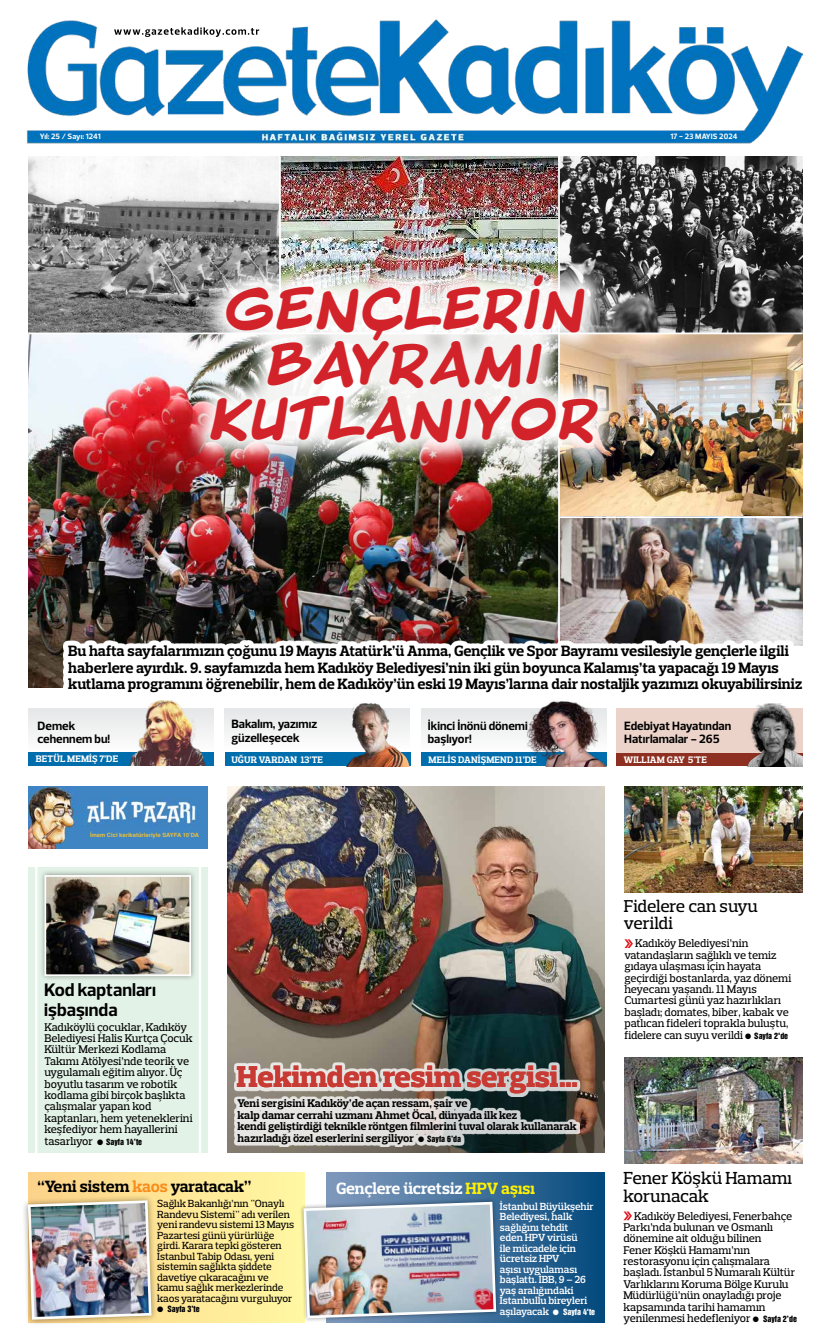
<style>
.page{position:relative;width:831px;height:1342px;background:#fff}
.page>*{position:absolute;margin:0;border:0;box-sizing:border-box;transform-origin:0 0}
.t1{font:700 43.66px/55.1px "Blambot Pro BB";color:#d2232a;text-align:center}
.t2{font:700 35.18px "Blambot Pro BB";color:#d2232a}
.t3{font:800 30.54px "Prelo Slab";color:#c83b34}
.t4{font:700 27.74px "Blambot Pro BB";color:#d2232a}
.t5{font:700 18.38px/19.2px "Prelo";color:#000}
.t6{font:500 17.76px/17.5px "Prelo Slab";letter-spacing:-.01em;color:#000}
.t7{font:500 17.5px/17.5px "Prelo Slab";letter-spacing:-.01em;color:#000}
.t8{font:700 16.62px "Prelo Slab";letter-spacing:-.01em;color:#000}
.t9{font:700 16.62px "Prelo Slab";color:#fff}
.t10{font:700 15.22px/16.1px "Prelo Slab";color:#000}
.t11{font:700 12.25px/13.1px "Prelo";color:#000}
.t12{font:500 11.38px/11.5px "Prelo Slab";color:#000}
.t13{font:700 11.38px/11.4px "Prelo Slab";color:#000}
.t14{font:500 10.5px/10.5px "Prelo Slab";color:#000}
.t15{font:600 10.5px/10.5px "Prelo Slab";color:#fff}
.t16{font:700 9.62px "Prelo Slab";letter-spacing:.015em;color:#fff}
.t17{font:700 7.88px "Prelo";letter-spacing:.01em;color:#fff}
.t18{font:7.88px "Helvetica Inserat";color:#000}
.t19{font:700 5.86px "Helvetica";color:#e8bf3f}
.s1{font-family:"Helvetica Inserat";font-weight:400;font-size:7.88px}
.s2{color:#f78e1e}
.s3{color:#fff200}
</style>
<div class="page">
<img style="left:27px;top:19px;width:775px;height:125px">
<svg style="left:114px;top:27px;width:145px;height:10px"></svg>
<img style="left:624px;top:786px;width:178px;height:106px">
<img style="left:624px;top:1058px;width:178px;height:106px">
<svg style="left:623px;top:1211px;width:9px;height:9px"></svg>
<svg style="left:624px;top:939px;width:9px;height:9px"></svg>
<div style="left:29px;top:1173px;width:275px;height:149px;background:linear-gradient(to right,#fdd288,#fff8a3)"></div>
<div style="left:326px;top:1173px;width:278px;height:149px;background:linear-gradient(to right,#859cbe,#074c7f)"></div>
<div style="left:299px;top:1197px;width:201px;height:126px;background:#000;opacity:.4"></div>
<img style="left:302px;top:1200px;width:196px;height:120px">
<div style="left:22px;top:1194px;width:136px;height:132px;background:#000;opacity:.4"></div>
<img style="left:27px;top:1199px;width:126px;height:122px">
<div style="left:29px;top:867px;width:179px;height:286px;background:#e3f2e7"></div>
<hr style="left:35px;top:863px;width:2px;height:292px;background:#fff">
<hr style="left:199px;top:863px;width:2px;height:292px;background:#fff">
<div style="left:39px;top:869px;width:158px;height:113px;background:#000;opacity:.4"></div>
<img style="left:47px;top:878px;width:141px;height:95px">
<div style="left:44px;top:875px;width:147px;height:101px;border:2px solid #fff"></div>
<img style="left:29px;top:786px;width:179px;height:62px">
<div style="left:617px;top:752px;width:186px;height:14px;background:#8d3022"></div>
<div style="left:28px;top:752px;width:186px;height:14px;background:#006dad"></div>
<div style="left:421px;top:752px;width:185px;height:14px;background:#006dad"></div>
<div style="left:225px;top:752px;width:185px;height:14px;background:#006dad"></div>
<div style="left:617px;top:708px;width:186px;height:44px;background:#ebd3c9"></div>
<img style="left:742px;top:704px;width:61px;height:62px">
<div style="left:28px;top:708px;width:186px;height:44px;background:#f1f2f2"></div>
<img style="left:125px;top:700px;width:81px;height:66px">
<div style="left:421px;top:708px;width:185px;height:44px;background:#f1f2f2"></div>
<img style="left:516px;top:701px;width:90px;height:65px">
<div style="left:225px;top:708px;width:185px;height:41px;background:#f1f2f2"></div>
<img style="left:322px;top:703px;width:88px;height:63px">
<img style="left:227px;top:786px;width:377px;height:367px">
<div style="left:235px;top:1096px;width:345px;height:51px;background:#fff;opacity:.8"></div>
<div style="left:234px;top:1063px;width:346px;height:34px;background:#fff;opacity:.8"></div>
<img style="left:28px;top:156px;width:530px;height:532px">
<img style="left:560px;top:156px;width:243px;height:177px">
<img style="left:560px;top:334px;width:243px;height:306px">
<hr style="left:28px;top:332px;width:774px;height:2px;background:#fff">
<hr style="left:559px;top:516px;width:244px;height:2px;background:#fff">
<hr style="left:279px;top:156px;width:2px;height:178px;background:#fff">
<div style="left:185px;top:260px;width:438px;height:208px;background:#fff;opacity:.95"></div>
<div style="left:63px;top:640px;width:744px;height:57px;background:#fff"></div>
<p class="t17" style="left:40px;top:132px;width:63px">Yıl: 25 / Sayı: 1241</p>
<p class="t17" style="left:670px;top:132px;width:68px">17 - 23 MAYIS 2024</p>
<h2 class="t2" style="left:530px;top:248px;width:19px">.</h2>
<h1 class="t1" style="left:212px;top:282px;width:388px">GENCLERIN<br>BAYRAMI<br>KUTLANIYOR</h1>
<h3 class="t4" style="left:371px;top:305px;width:18px">,</h3>
<p class="t10" style="left:68px;top:643px;width:735px">Bu hafta sayfalarımızın çoğunu 19 Mayıs Atatürk’ü Anma, Gençlik ve Spor Bayramı vesilesiyle gençlerle ilgili haberlere ayırdık. 9. sayfamızda hem Kadıköy Belediyesi’nin iki gün boyunca Kalamış’ta yapacağı 19 Mayıs kutlama programını öğrenebilir, hem de Kadıköy’ün eski 19 Mayıs’larına dair nostaljik yazımızı okuyabilirsiniz</p>
<p class="t11" style="left:38px;top:719px;width:74px">Demek cehennem bu!</p>
<p class="t11" style="left:428px;top:719px;width:101px">İkinci İnönü dönemi başlıyor!</p>
<p class="t11" style="left:231px;top:718px;width:87px">Bakalım, yazımız güzelleşecek</p>
<p class="t16" style="left:36px;top:753px;width:84px">BETÜL MEMİŞ 7’DE</p>
<p class="t16" style="left:232px;top:754px;width:93px">UĞUR VARDAN 13’TE</p>
<p class="t16" style="left:429px;top:753px;width:110px">MELİS DANİŞMEND 11’DE</p>
<p class="t19" style="left:90px;top:831px;width:111px">İmam Cici karikatürleriyle SAYFA 10’DA</p>
<h3 class="t5" style="left:44px;top:981px;width:113px">Kod kaptanları işbaşında</h3>
<p class="t12" style="left:44px;top:1021px;width:150px">Kadıköylü çocuklar, Kadıköy<br>Belediyesi Halis Kurtça Çocuk<br>Kültür Merkezi Kodlama<br>Takımı Atölyesi’nde teorik ve uygulamalı eğitim alıyor. Üç boyutlu tasarım ve robotik kodlama gibi birçok başlıkta çalışmalar yapan kod kaptanları, hem yeteneklerini keşfediyor hem hayallerini tasarlıyor ● <span class="s1">Sayfa 14’te</span></p>
<h3 class="t3" style="left:237px;top:1058px;width:343px">Hekimden resim sergisi…</h3>
<p class="t13" style="left:238px;top:1098px;width:340px">Yeni sergisini Kadıköy’de açan ressam, şair ve<br>kalp damar cerrahi uzmanı Ahmet Öcal, dünyada ilk kez<br>kendi geliştirdiği teknikle röntgen filmlerini tuval olarak kullanarak hazırladığı özel eserlerini sergiliyor ● <span class="s1">Sayfa 6’da</span></p>
<h3 class="t8" style="left:38px;top:1176px;width:215px">“Yeni sistem <span class="s2">kaos</span> yaratacak”</h3>
<p class="t14" style="left:157px;top:1198px;width:139px">Sağlık Bakanlığı’nın "Onaylı<br>Randevu Sistemi" adı verilen yeni randevu sistemi 13 Mayıs<br>Pazartesi günü yürürlüğe girdi. Karara tepki gösteren<br>İstanbul Tabip Odası, yeni sistemin sağlıkta şiddete davetiye çıkaracağını ve kamu sağlık merkezlerinde kaos yaratacağını vurguluyor</p>
<p class="t18" style="left:157px;top:1304px;width:44px">● Sayfa 3’te</p>
<h3 class="t9" style="left:336px;top:1178px;width:201px">Gençlere ücretsiz <span class="s3">HPV aşısı</span></h3>
<p class="t15" style="left:500px;top:1201px;width:97px">İstanbul Büyükşehir<br>Belediyesi, halk sağlığını tehdit<br>eden HPV virüsü<br>ile mücadele için ücretsiz HPV<br>aşısı uygulaması başlattı. İBB, 9 – 26 yaş aralığındaki<br>İstanbullu bireyleri aşılayacak ● <span class="s1">Sayfa 4'te</span></p>
<p class="t11" style="left:624px;top:719px;width:109px">Edebiyat Hayatından<br>Hatırlamalar - 265</p>
<p class="t16" style="left:624px;top:753px;width:85px">WILLIAM GAY 5'TE</p>
<h3 class="t7" style="left:624px;top:897px;width:135px">Fidelere can suyu verildi</h3>
<p class="t12" style="left:624px;top:938px;width:168px;text-indent:11px">Kadıköy Belediyesi’nin vatandaşların sağlıklı ve temiz gıdaya ulaşması için hayata geçirdiği bostanlarda, yaz dönemi heyecanı yaşandı. 11 Mayıs<br>Cumartesi günü yaz hazırlıkları başladı; domates, biber, kabak ve patlıcan fideleri toprakla buluştu, fidelere can suyu verildi ● <span class="s1">Sayfa 2'de</span></p>
<h3 class="t6" style="left:623px;top:1169px;width:170px">Fener Köşkü Hamamı korunacak</h3>
<p class="t12" style="left:623px;top:1210px;width:175px;text-indent:11px">Kadıköy Belediyesi, Fenerbahçe<br>Parkı’nda bulunan ve Osmanlı dönemine ait olduğu bilinen<br>Fener Köşkü Hamamı’nın restorasyonu için çalışmalara başladı. İstanbul 5 Numaralı Kültür<br>Varlıklarını Koruma Bölge Kurulu<br>Müdürlüğü’nün onayladığı proje kapsamında tarihi hamamın yenilenmesi hedefleniyor ● <span class="s1">Sayfa 2’de</span></p>
</div>
